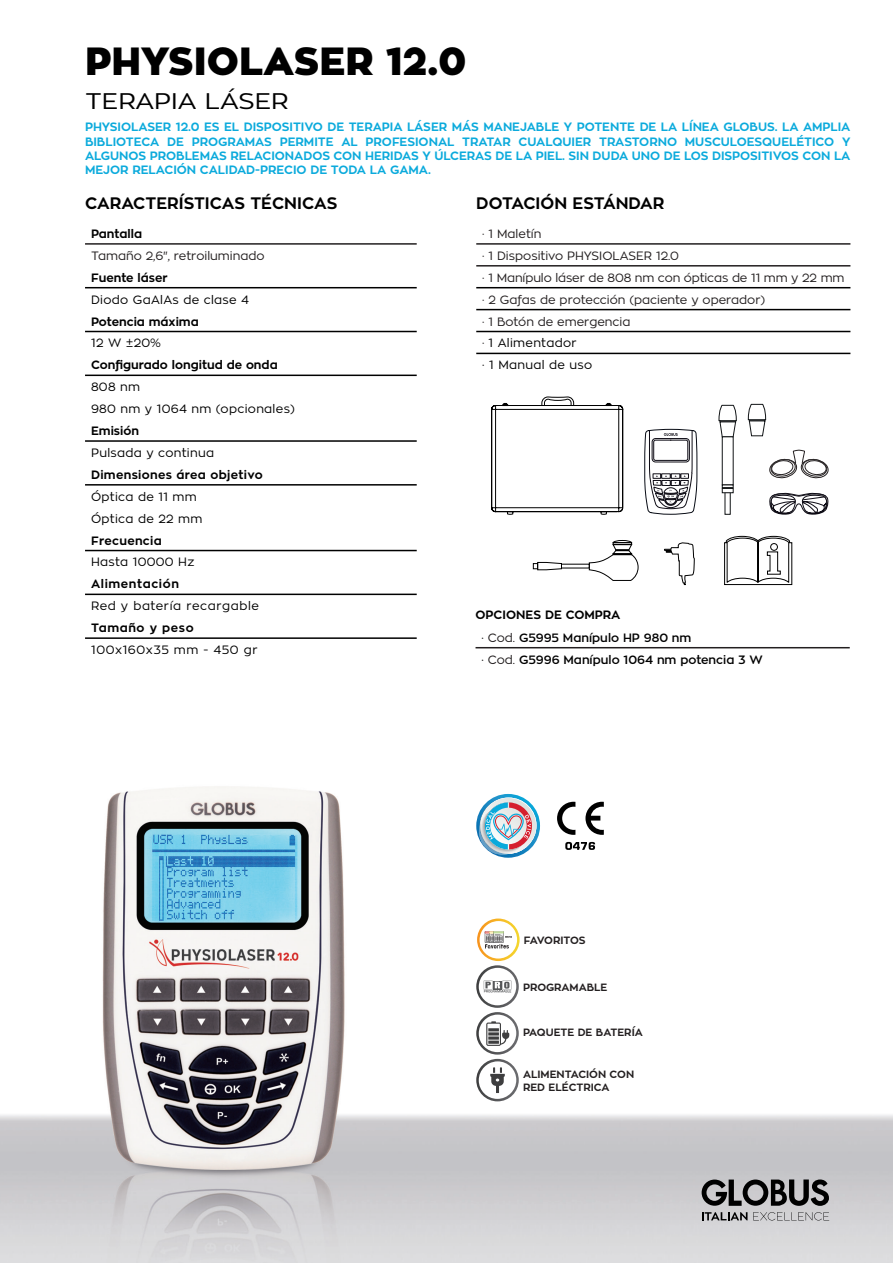
<style>
.page{position:relative;width:893px;height:1263px;background:#fff}
.page>*{position:absolute;margin:0;border:0;box-sizing:border-box;transform-origin:0 0}
.t1{font:900 39px "Zona Pro";color:#000}
.t2{font:22.5px "Zona Pro";color:#000;scale:1.14 1}
.t3{font:700 16.5px "Zona Pro";color:#000}
.t4{font:700 12px/14.4px "Zona Pro";letter-spacing:-.005em;color:#0baadc;text-align:justify}
.t5{font:12px/21.9px "Zona Pro";color:#231f20}
.t6{font:12px/21.9px "Zona Pro";letter-spacing:.025em;color:#000}
.t7{font:600 12px/22.4px "Zona Pro";color:#000}
.t8{font:700 12px "Zona Pro";color:#000}
.t9{font:12px "Zona Pro";letter-spacing:.05em;color:#000}
.t10{font:700 12px "Zona Pro";letter-spacing:.025em;color:#000}
.t11{font:700 12px "Zona Pro";letter-spacing:.05em;color:#000}
.t12{font:700 10.5px/12.6px "Zona Pro";color:#231f20}
.s1{color:#000}
.s2{font-weight:700}
.s3{font-weight:400}
.s4{font-weight:400;color:#231f20}
</style>
<div class="page">
<img style="left:0;top:243px;width:893px;height:1020px">
<svg style="left:702px;top:1212px;width:45px;height:8px"></svg>
<svg style="left:753px;top:1212px;width:76px;height:8px"></svg>
<svg style="left:702px;top:1179px;width:127px;height:27px;background:#686769"></svg>
<hr style="left:476px;top:265px;width:374px;height:2px;background:#231f20">
<hr style="left:476px;top:243px;width:374px;height:2px;background:#231f20">
<hr style="left:476px;top:287px;width:374px;height:1px;background:#000">
<hr style="left:476px;top:309px;width:374px;height:1px;background:#000">
<hr style="left:476px;top:331px;width:374px;height:1px;background:#000">
<hr style="left:476px;top:353px;width:374px;height:1px;background:#000">
<hr style="left:85px;top:243px;width:332px;height:2px;background:#231f20">
<hr style="left:85px;top:287px;width:332px;height:1px;background:#000">
<hr style="left:85px;top:331px;width:332px;height:1px;background:#000">
<hr style="left:85px;top:375px;width:332px;height:1px;background:#000">
<hr style="left:85px;top:440px;width:332px;height:2px;background:#000">
<hr style="left:85px;top:484px;width:332px;height:2px;background:#000">
<hr style="left:85px;top:550px;width:332px;height:1px;background:#000">
<hr style="left:85px;top:594px;width:332px;height:1px;background:#000">
<hr style="left:85px;top:637px;width:332px;height:2px;background:#000">
<hr style="left:476px;top:647px;width:374px;height:1px;background:#231f20">
<svg style="left:664px;top:542px;width:31px;height:43px"></svg>
<svg style="left:724px;top:535px;width:69px;height:50px"></svg>
<svg style="left:589px;top:540px;width:50px;height:41px"></svg>
<svg style="left:533px;top:562px;width:29px;height:8px"></svg>
<svg style="left:491px;top:396px;width:132px;height:133px"></svg>
<svg style="left:718px;top:405px;width:19px;height:33px"></svg>
<div style="left:722px;top:436px;width:11px;height:49px;background:#fff;border:1px solid #101315"></div>
<div style="left:725px;top:492px;width:6px;height:23px;border:1px solid #101315"></div>
<svg style="left:722px;top:485px;width:11px;height:3px"></svg>
<svg style="left:722px;top:488px;width:11px;height:5px"></svg>
<svg style="left:748px;top:404px;width:18px;height:33px"></svg>
<svg style="left:644px;top:410px;width:54px;height:108px"></svg>
<svg style="left:476px;top:794px;width:64px;height:64px"></svg>
<svg style="left:585px;top:802px;width:19px;height:33px"></svg>
<svg style="left:557px;top:802px;width:18px;height:33px"></svg>
<svg style="left:565px;top:842px;width:30px;height:8px"></svg>
<svg style="left:768px;top:450px;width:61px;height:65px"></svg>
<svg style="left:476px;top:1012px;width:43px;height:42px"></svg>
<svg style="left:479px;top:1014px;width:37px;height:38px"></svg>
<svg style="left:488px;top:1036px;width:11px;height:4px"></svg>
<svg style="left:488px;top:1040px;width:11px;height:4px"></svg>
<svg style="left:476px;top:1059px;width:43px;height:42px"></svg>
<svg style="left:479px;top:1061px;width:37px;height:38px"></svg>
<svg style="left:476px;top:965px;width:43px;height:43px"></svg>
<svg style="left:479px;top:968px;width:37px;height:37px"></svg>
<svg style="left:477px;top:918px;width:43px;height:43px"></svg>
<svg style="left:480px;top:921px;width:37px;height:37px"></svg>
<h1 class="t1" style="left:85px;top:35px;width:383px">PHYSIOLASER 12.0</h1>
<h2 class="t2" style="left:85px;top:86px;width:180px">TERAPIA LÁSER</h2>
<p class="t4" style="left:85px;top:120px;width:767px">PHYSIOLASER 12.0 ES EL DISPOSITIVO DE TERAPIA LÁSER MÁS MANEJABLE Y POTENTE DE LA LÍNEA GLOBUS. LA AMPLIA BIBLIOTECA DE PROGRAMAS PERMITE AL PROFESIONAL TRATAR CUALQUIER TRASTORNO MUSCULOESQUELÉTICO Y ALGUNOS PROBLEMAS RELACIONADOS CON HERIDAS Y ÚLCERAS DE LA PIEL. SIN DUDA UNO DE LOS DISPOSITIVOS CON LA MEJOR RELACIÓN CALIDAD-PRECIO DE TODA LA GAMA.</p>
<h3 class="t3" style="left:85px;top:193px;width:254px">CARACTERÍSTICAS TÉCNICAS</h3>
<h3 class="t3" style="left:476px;top:193px;width:190px">DOTACIÓN ESTÁNDAR</h3>
<p class="t5" style="left:482px;top:223px;width:364px">· 1 Maletín<br>· 1 Dispositivo PHYSIOLASER 12.0<br>· 1 Manípulo láser de 808 nm con ópticas de 11 mm y 22 mm · 2 Gafas de protección (paciente y operador)<br>· 1 Botón de emergencia<br>· <span class="s1">1 Alimentador<br>· 1 Manual de uso</span></p>
<p class="t8" style="left:91px;top:226px;width:53px">Pantalla</p>
<p class="t5" style="left:91px;top:244px;width:175px">Tamaño 2,6", retroiluminado</p>
<p class="t8" style="left:91px;top:270px;width:78px">Fuente láser</p>
<p class="t6" style="left:91px;top:288px;width:160px">Diodo GaAlAs de clase 4</p>
<p class="t8" style="left:91px;top:313px;width:109px">Potencia máxima</p>
<p class="t6" style="left:91px;top:332px;width:71px">12 W ±20%</p>
<p class="t8" style="left:91px;top:357px;width:188px">Configurado longitud de onda</p>
<p class="t6" style="left:91px;top:376px;width:205px">808 nm<br>980 nm y 1064 nm (opcionales)</p>
<p class="t8" style="left:91px;top:423px;width:50px">Emisión</p>
<p class="t6" style="left:91px;top:442px;width:125px">Pulsada y continua</p>
<p class="t10" style="left:91px;top:467px;width:173px">Dimensiones área objetivo</p>
<p class="t6" style="left:91px;top:485px;width:113px">Óptica de 11 mm<br>Óptica de 22 mm</p>
<p class="t10" style="left:91px;top:532px;width:72px">Frecuencia</p>
<p class="t6" style="left:91px;top:551px;width:105px">Hasta 10000 Hz</p>
<p class="t11" style="left:91px;top:576px;width:89px">Alimentación</p>
<p class="t9" style="left:91px;top:598px;width:169px">Red y batería recargable</p>
<p class="t11" style="left:91px;top:620px;width:104px">Tamaño y peso</p>
<p class="t9" style="left:91px;top:642px;width:168px">100x160x35 mm - 450 gr</p>
<p class="t7" style="left:482px;top:603px;width:283px;text-indent:-6px"><span class="s2">OPCIONES DE COMPRA<br></span><span class="s3">·</span> <span class="s4">Cod.</span> G5995 Manípulo HP 980 nm<br><span class="s3">·</span> <span class="s4">Cod.</span> G5996 Manípulo 1064 nm potencia 3 W</p>
<p class="t12" style="left:524px;top:934px;width:63px">FAVORITOS</p>
<p class="t12" style="left:523px;top:981px;width:86px">PROGRAMABLE</p>
<p class="t12" style="left:523px;top:1026px;width:121px">PAQUETE DE BATERÍA</p>
<p class="t12" style="left:523px;top:1068px;width:113px">ALIMENTACIÓN CON<br>RED ELÉCTRICA</p>
</div>
